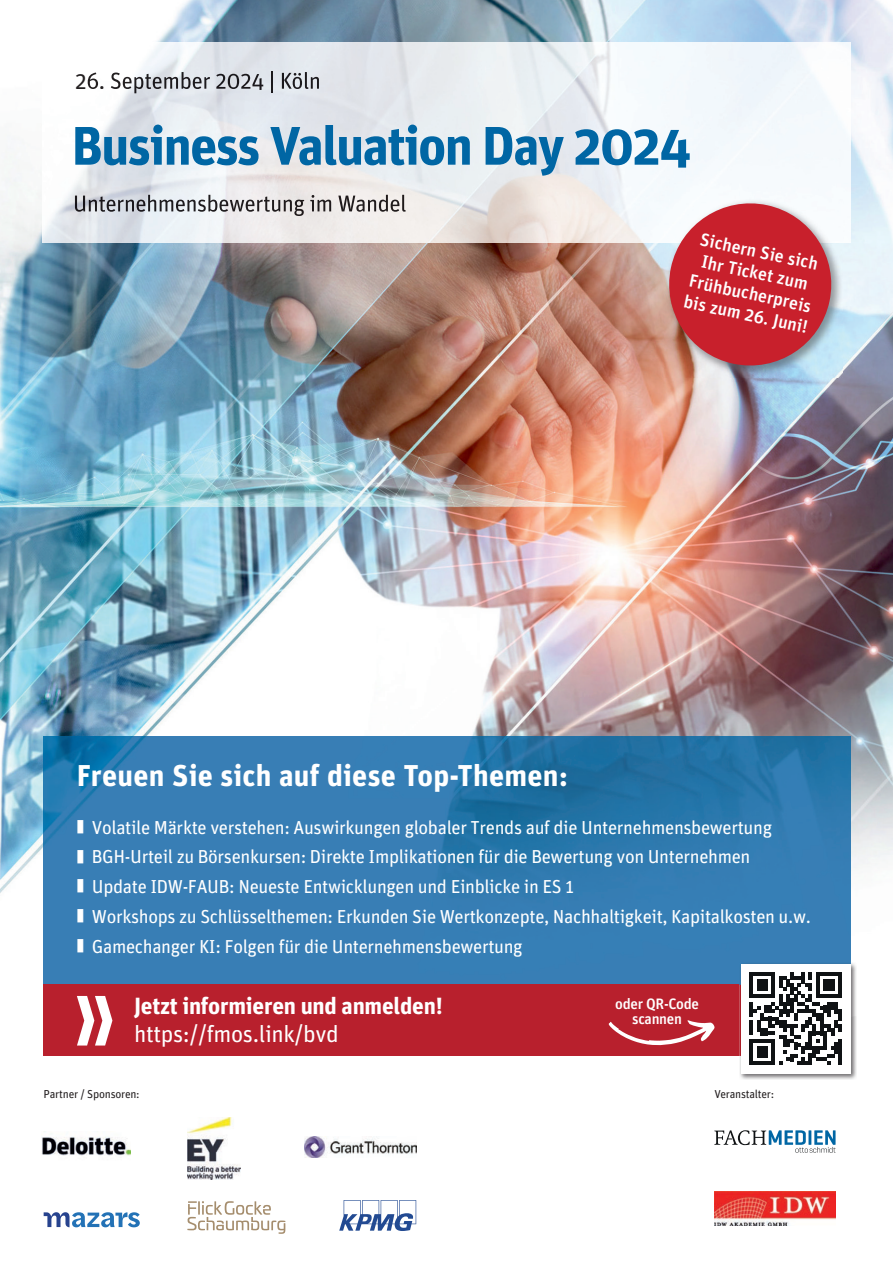
<style>
.page{position:relative;width:893px;height:1263px;background:#fff}
.page>*{position:absolute;margin:0;border:0;box-sizing:border-box;transform-origin:0 0}
.t1{font:700 54.15px "Unit Pro";letter-spacing:-.03em;color:#0066a4}
.t2{font:700 30.15px "Unit Pro";letter-spacing:.01em;color:#fff}
.t3{font:700 23.4px "Unit Pro";letter-spacing:-.01em;color:#fff}
.t4{font:23.4px "Unit Pro";letter-spacing:-.015em;color:#fff}
.t5{font:22.95px "Unit Pro";color:#231f20}
.t6{font:18.75px/29.8px "Unit Pro";letter-spacing:-.02em;color:#fff}
.t7{font:500 18px/21.3px "Unit Pro";color:#fff;text-align:center}
.t8{font:500 15px/15px "Unit Pro";letter-spacing:-.02em;color:#fff;text-align:center}
.t9{font:11.55px "Unit Pro";letter-spacing:-.02em;color:#231f20}
.s1{color:#221f20}
</style>
<div class="page">
<img style="left:0;top:0;width:893px;height:1016px">
<img style="left:44px;top:737px;width:806px;height:248px">
<img style="left:43px;top:43px;width:807px;height:199px">
<img style="left:75px;top:196px;width:10px;height:16px">
<svg style="left:89px;top:200px;width:8px;height:11px"></svg>
<img style="left:99px;top:196px;width:6px;height:16px">
<svg style="left:107px;top:200px;width:38px;height:12px"></svg>
<img style="left:148px;top:195px;width:8px;height:16px">
<svg style="left:160px;top:200px;width:46px;height:12px"></svg>
<img style="left:208px;top:195px;width:9px;height:17px">
<svg style="left:219px;top:200px;width:9px;height:12px"></svg>
<img style="left:230px;top:200px;width:14px;height:11px">
<svg style="left:246px;top:200px;width:17px;height:12px"></svg>
<img style="left:264px;top:196px;width:6px;height:16px">
<svg style="left:272px;top:200px;width:20px;height:12px"></svg>
<img style="left:294px;top:200px;width:10px;height:16px">
<img style="left:310px;top:195px;width:4px;height:16px">
<svg style="left:318px;top:200px;width:13px;height:11px"></svg>
<img style="left:338px;top:196px;width:17px;height:15px">
<svg style="left:356px;top:200px;width:20px;height:12px"></svg>
<img style="left:379px;top:195px;width:9px;height:17px">
<svg style="left:391px;top:200px;width:15px;height:12px"></svg>
<img style="left:665px;top:199px;width:178px;height:178px">
<svg style="left:662px;top:196px;width:177px;height:177px;background:#cb5c65"></svg>
<div style="left:44px;top:985px;width:695px;height:71px;background:#b8202d"></div>
<svg style="left:77px;top:996px;width:35px;height:49px"></svg>
<img style="left:740px;top:962px;width:117px;height:118px">
<img style="left:739px;top:962px;width:111px;height:23px">
<img style="left:739px;top:985px;width:2px;height:71px">
<div style="left:741px;top:964px;width:109px;height:109px;background:#fff"></div>
<hr style="left:749px;top:972px;width:4px;height:26px;background:#0f1214">
<hr style="left:749px;top:1002px;width:4px;height:15px;background:#0f1214">
<hr style="left:749px;top:1020px;width:4px;height:15px;background:#0f1214">
<hr style="left:749px;top:1039px;width:4px;height:26px;background:#0f1214">
<svg style="left:753px;top:972px;width:89px;height:93px"></svg>
<hr style="left:838px;top:1039px;width:4px;height:26px;background:#0f1214">
<svg style="left:608px;top:1020px;width:107px;height:26px"></svg>
<img style="left:88px;top:73px;width:10px;height:16px">
<img style="left:111px;top:73px;width:9px;height:16px">
<svg style="left:123px;top:77px;width:9px;height:12px"></svg>
<img style="left:134px;top:77px;width:9px;height:16px">
<img style="left:145px;top:74px;width:6px;height:15px">
<svg style="left:153px;top:77px;width:9px;height:12px"></svg>
<img style="left:164px;top:77px;width:14px;height:12px">
<img style="left:182px;top:72px;width:9px;height:17px">
<svg style="left:193px;top:77px;width:17px;height:12px"></svg>
<img style="left:216px;top:74px;width:9px;height:15px">
<img style="left:228px;top:74px;width:11px;height:15px">
<img style="left:241px;top:74px;width:9px;height:15px">
<img style="left:252px;top:74px;width:11px;height:16px">
<img style="left:271px;top:71px;width:2px;height:21px">
<img style="left:282px;top:73px;width:20px;height:16px">
<svg style="left:305px;top:77px;width:14px;height:12px"></svg>
<svg style="left:714px;top:1130px;width:121px;height:23px"></svg>
<img style="left:714px;top:1191px;width:121px;height:34px">
<img style="left:42px;top:1131px;width:89px;height:25px">
<img style="left:187px;top:1117px;width:53px;height:62px">
<img style="left:304px;top:1136px;width:112px;height:21px">
<svg style="left:339px;top:1200px;width:77px;height:31px"></svg>
<svg style="left:44px;top:1212px;width:96px;height:15px"></svg>
<svg style="left:187px;top:1201px;width:98px;height:33px"></svg>
<p class="t5" style="left:75px;top:72px;width:32px">2 <span class="s1">.</span></p>
<h1 class="t1" style="left:72px;top:114px;width:622px">Business Valuation Day 2024</h1>
<p class="t7" style="left:700px;top:228px;width:128px;rotate:12deg">Sichern Sie sich<br>Ihr Ticket zum<br>Frühbucherpreis bis zum 26. Juni!</p>
<h2 class="t2" style="left:77px;top:758px;width:493px">Freuen Sie sich auf diese Top-Themen:</h2>
<p class="t6" style="left:77px;top:813px;width:735px">❚ Volatile Märkte verstehen: Auswirkungen globaler Trends auf die Unternehmensbewertung<br>❚ BGH-Urteil zu Börsenkursen: Direkte Implikationen für die Bewertung von Unternehmen<br>❚ Update IDW-FAUB: Neueste Entwicklungen und Einblicke in ES 1<br>❚ Workshops zu Schlüsselthemen: Erkunden Sie Wertkonzepte, Nachhaltigkeit, Kapitalkosten u.w. ❚ Gamechanger KI: Folgen für die Unternehmensbewertung</p>
<p class="t3" style="left:134px;top:992px;width:310px">Jetzt informieren und anmelden!</p>
<p class="t4" style="left:134px;top:1025px;width:206px">https://fmos.link/bvd</p>
<p class="t8" style="left:615px;top:996px;width:85px">oder QR-Code scannen</p>
<p class="t9" style="left:44px;top:1090px;width:98px">Partner / Sponsoren:</p>
<p class="t9" style="left:714px;top:1090px;width:61px">Veranstalter:</p>
</div>
